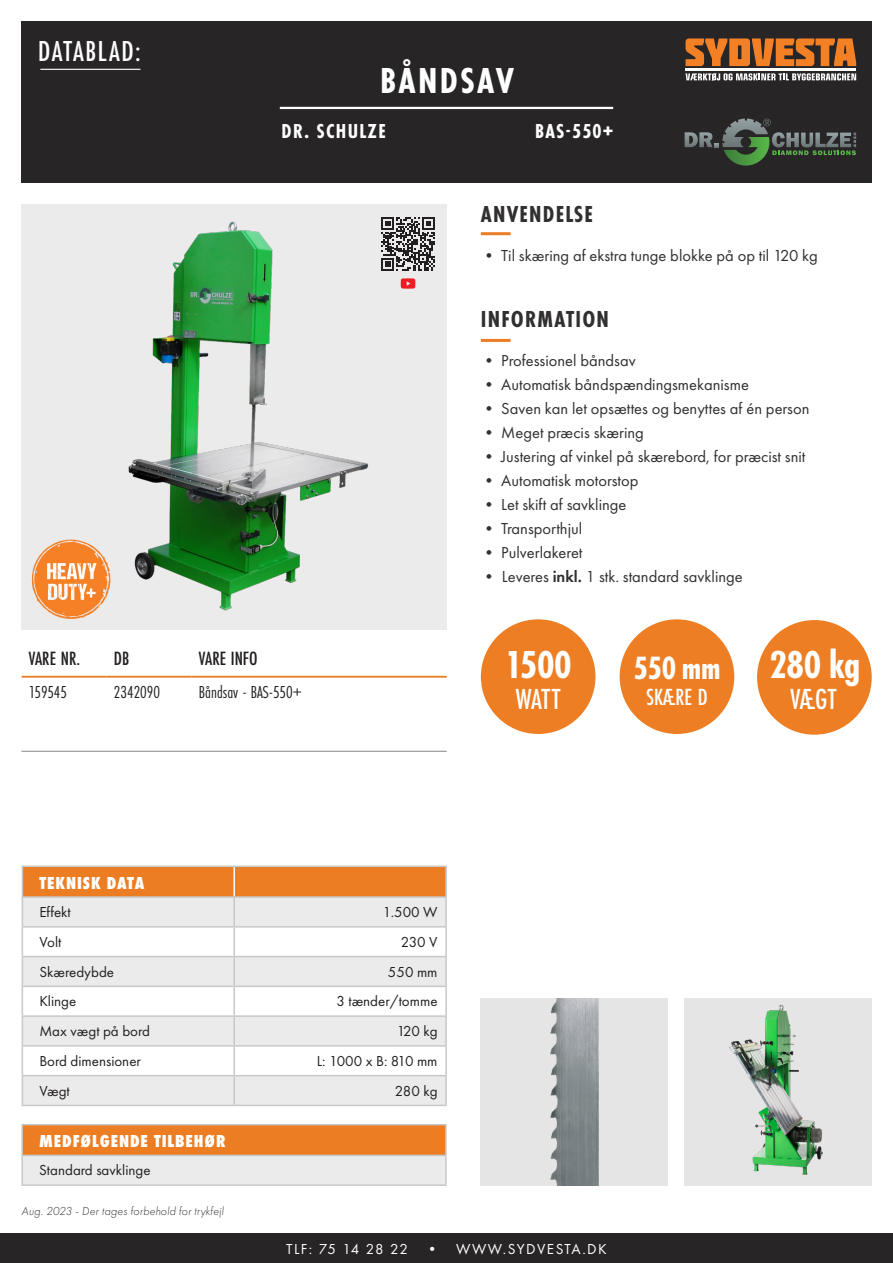
<style>
.page{position:relative;width:893px;height:1263px;background:#fff}
.page>*{position:absolute;margin:0;border:0;box-sizing:border-box;transform-origin:0 0}
.t1{font:700 40.5px "Futura PT Cond";letter-spacing:-.01em;color:#fff}
.t2{font:700 37.5px "Futura PT Cond";letter-spacing:.06em;color:#fff}
.t3{font:700 33.45px "Futura PT Cond";color:#fff}
.t4{font:500 30.15px "Futura PT Cond";letter-spacing:-.005em;color:#fff}
.t5{font:500 30px "Futura PT Cond";letter-spacing:.05em;color:#fff}
.t6{font:500 24.3px "Futura PT Cond";color:#fff}
.t7{font:700 24px "Futura PT Cond";letter-spacing:.05em;color:#312f30}
.t8{font:700 21px "Futura PT Cond";letter-spacing:.06em;color:#fff}
.t9{font:500 19.95px "Futura PT Cond";color:#231f20}
.t10{font:800 18px "Futura PT Cond";letter-spacing:.05em;color:#fff}
.t11{font:18px "Futura PT Cond";color:#231f20}
.t12{font:16.5px "Futura PT";color:#312f30}
.t13{font:15px "Futura PT";color:#231f20}
.t14{font:15px "Futura PT";letter-spacing:.1em;color:#fff}
.t15{font:15px "Futura PT";letter-spacing:-.03em;color:#231f20}
.t16{font:italic 300 12px "Futura PT";letter-spacing:.015em;color:#312f30}
.s1{font-weight:600}
</style>
<div class="page">
<hr style="left:22px;top:676px;width:85px;height:2px;background:#ec7d23">
<hr style="left:107px;top:676px;width:85px;height:2px;background:#ec7d23">
<hr style="left:192px;top:676px;width:255px;height:2px;background:#ec7d23">
<div style="left:481px;top:619px;width:114px;height:115px;background:#ee7e23;border-radius:50%"></div>
<div style="left:620px;top:619px;width:114px;height:115px;background:#ee7e23;border-radius:50%"></div>
<div style="left:757px;top:620px;width:115px;height:115px;background:#ee7e23;border-radius:50%"></div>
<img style="left:22px;top:205px;width:425px;height:425px">
<div style="left:21px;top:21px;width:851px;height:162px;background:#282526"></div>
<div style="left:0;top:1233px;width:893px;height:30px;background:#282526"></div>
<hr style="left:280px;top:107px;width:333px;height:2px;background:#fff">
<hr style="left:481px;top:232px;width:30px;height:3px;background:#ec7d23">
<hr style="left:481px;top:339px;width:30px;height:3px;background:#ec7d23">
<svg style="left:686px;top:38px;width:170px;height:28px"></svg>
<svg style="left:686px;top:73px;width:170px;height:8px"></svg>
<hr style="left:686px;top:69px;width:170px;height:2px;background:#fff">
<hr style="left:21px;top:751px;width:426px;height:1px;background:#939598">
<hr style="left:22px;top:865px;width:212px;height:2px;background:#c7c8ca">
<hr style="left:234px;top:865px;width:213px;height:2px;background:#c7c8ca">
<hr style="left:445px;top:867px;width:2px;height:30px;background:#c7c8ca">
<hr style="left:445px;top:897px;width:2px;height:29px;background:#c7c8ca">
<hr style="left:234px;top:926px;width:213px;height:1px;background:#c7c8ca">
<hr style="left:445px;top:927px;width:2px;height:29px;background:#c7c8ca">
<hr style="left:234px;top:956px;width:213px;height:1px;background:#c7c8ca">
<hr style="left:445px;top:957px;width:2px;height:29px;background:#c7c8ca">
<hr style="left:445px;top:986px;width:2px;height:29px;background:#c7c8ca">
<hr style="left:445px;top:1047px;width:2px;height:28px;background:#c7c8ca">
<hr style="left:234px;top:1075px;width:213px;height:1px;background:#c7c8ca">
<hr style="left:445px;top:1076px;width:2px;height:29px;background:#c7c8ca">
<hr style="left:22px;top:1105px;width:212px;height:1px;background:#c7c8ca">
<hr style="left:234px;top:1105px;width:213px;height:1px;background:#c7c8ca">
<svg style="left:22px;top:866px;width:424px;height:239px"></svg>
<hr style="left:234px;top:1015px;width:213px;height:2px;background:#c7c8ca">
<hr style="left:233px;top:1017px;width:2px;height:28px;background:#c7c8ca">
<hr style="left:445px;top:1017px;width:2px;height:28px;background:#c7c8ca">
<hr style="left:22px;top:1045px;width:212px;height:2px;background:#c7c8ca">
<hr style="left:234px;top:1045px;width:213px;height:2px;background:#c7c8ca">
<hr style="left:233px;top:867px;width:2px;height:29px;background:#fff">
<hr style="left:40px;top:69px;width:100px;height:1px;background:#fff">
<svg style="left:381px;top:217px;width:54px;height:54px"></svg>
<svg style="left:401px;top:278px;width:14px;height:11px"></svg>
<div style="left:22px;top:1125px;width:424px;height:30px;background:#ec7d23"></div>
<div style="left:22px;top:1155px;width:424px;height:30px;background:#ebebec"></div>
<hr style="left:445px;top:1125px;width:2px;height:30px;background:#c7c8ca">
<hr style="left:21px;top:1155px;width:426px;height:1px;background:#c7c8ca">
<hr style="left:21px;top:1156px;width:2px;height:28px;background:#c7c8ca">
<hr style="left:445px;top:1156px;width:2px;height:28px;background:#c7c8ca">
<hr style="left:21px;top:1184px;width:426px;height:2px;background:#c7c8ca">
<hr style="left:21px;top:1124px;width:426px;height:1px;background:#c7c8ca">
<hr style="left:21px;top:1125px;width:2px;height:30px;background:#c6c8c9">
<svg style="left:685px;top:119px;width:171px;height:47px"></svg>
<img style="left:481px;top:999px;width:187px;height:187px">
<img style="left:685px;top:999px;width:187px;height:187px">
<svg style="left:32px;top:540px;width:78px;height:79px"></svg>
<p class="t5" style="left:38px;top:34px;width:104px">DATABLAD:</p>
<p class="t2" style="left:380px;top:59px;width:135px">BÅNDSAV</p>
<p class="t8" style="left:282px;top:119px;width:106px">DR. SCHULZE</p>
<p class="t8" style="left:535px;top:119px;width:80px">BAS-550+</p>
<p class="t7" style="left:481px;top:200px;width:114px">ANVENDELSE</p>
<p class="t12" style="left:481px;top:245px;width:339px">• Til skæring af ekstra tunge blokke på op til 120 kg</p>
<p class="t7" style="left:481px;top:305px;width:130px">INFORMATION</p>
<p class="t12" style="left:481px;top:351px;width:156px">• Professionel båndsav</p>
<p class="t12" style="left:481px;top:375px;width:270px">• Automatisk båndspændingsmekanisme</p>
<p class="t12" style="left:481px;top:399px;width:330px">• Saven kan let opsættes og benyttes af én person</p>
<p class="t12" style="left:481px;top:423px;width:165px">• Meget præcis skæring</p>
<p class="t12" style="left:481px;top:447px;width:326px">• Justering af vinkel på skærebord, for præcist snit</p>
<p class="t12" style="left:481px;top:471px;width:159px">• Automatisk motorstop</p>
<p class="t12" style="left:481px;top:495px;width:147px">• Let skift af savklinge</p>
<p class="t12" style="left:481px;top:519px;width:103px">• Transporthjul</p>
<p class="t12" style="left:481px;top:543px;width:103px">• Pulverlakeret</p>
<p class="t12" style="left:481px;top:567px;width:263px">• Leveres <span class="s1">inkl.</span> 1 stk. standard savklinge</p>
<p class="t9" style="left:29px;top:646px;width:53px">VARE NR.</p>
<p class="t9" style="left:114px;top:646px;width:17px">DB</p>
<p class="t9" style="left:199px;top:646px;width:60px">VARE INFO</p>
<p class="t11" style="left:29px;top:681px;width:40px">159545</p>
<p class="t11" style="left:114px;top:681px;width:48px">2342090</p>
<p class="t11" style="left:199px;top:681px;width:104px">Båndsav - BAS-550+</p>
<p class="t1" style="left:505px;top:641px;width:68px">1500</p>
<p class="t4" style="left:516px;top:682px;width:46px">WATT</p>
<p class="t3" style="left:633px;top:648px;width:89px">550 mm</p>
<p class="t6" style="left:646px;top:682px;width:63px">SKÆRE D</p>
<p class="t1" style="left:769px;top:641px;width:92px">280 kg</p>
<p class="t4" style="left:790px;top:681px;width:48px">VÆGT</p>
<p class="t10" style="left:39px;top:872px;width:107px">TEKNISK DATA</p>
<p class="t13" style="left:39px;top:903px;width:33px">Effekt</p>
<p class="t13" style="left:383px;top:903px;width:56px">1.500 W</p>
<p class="t13" style="left:39px;top:933px;width:24px">Volt</p>
<p class="t13" style="left:401px;top:933px;width:38px">230 V</p>
<p class="t13" style="left:39px;top:963px;width:76px">Skæredybde</p>
<p class="t13" style="left:388px;top:963px;width:51px">550 mm</p>
<p class="t13" style="left:39px;top:992px;width:38px">Klinge</p>
<p class="t13" style="left:336px;top:992px;width:103px">3 tænder/tomme</p>
<p class="t13" style="left:39px;top:1022px;width:112px">Max vægt på bord</p>
<p class="t13" style="left:397px;top:1022px;width:42px">120 kg</p>
<p class="t13" style="left:39px;top:1052px;width:103px">Bord dimensioner</p>
<p class="t15" style="left:317px;top:1052px;width:122px">L: 1000 x B: 810 mm</p>
<p class="t13" style="left:39px;top:1082px;width:32px">Vægt</p>
<p class="t13" style="left:395px;top:1082px;width:44px">280 kg</p>
<p class="t10" style="left:39px;top:1130px;width:188px">MEDFØLGENDE TILBEHØR</p>
<p class="t13" style="left:39px;top:1161px;width:113px">Standard savklinge</p>
<p class="t16" style="left:22px;top:1204px;width:204px">Aug. 2023 - Der tages forbehold for trykfejl</p>
<p class="t14" style="left:286px;top:1240px;width:322px">TLF: 75 14 28 22 • WWW.SYDVESTA.DK</p>
</div>
